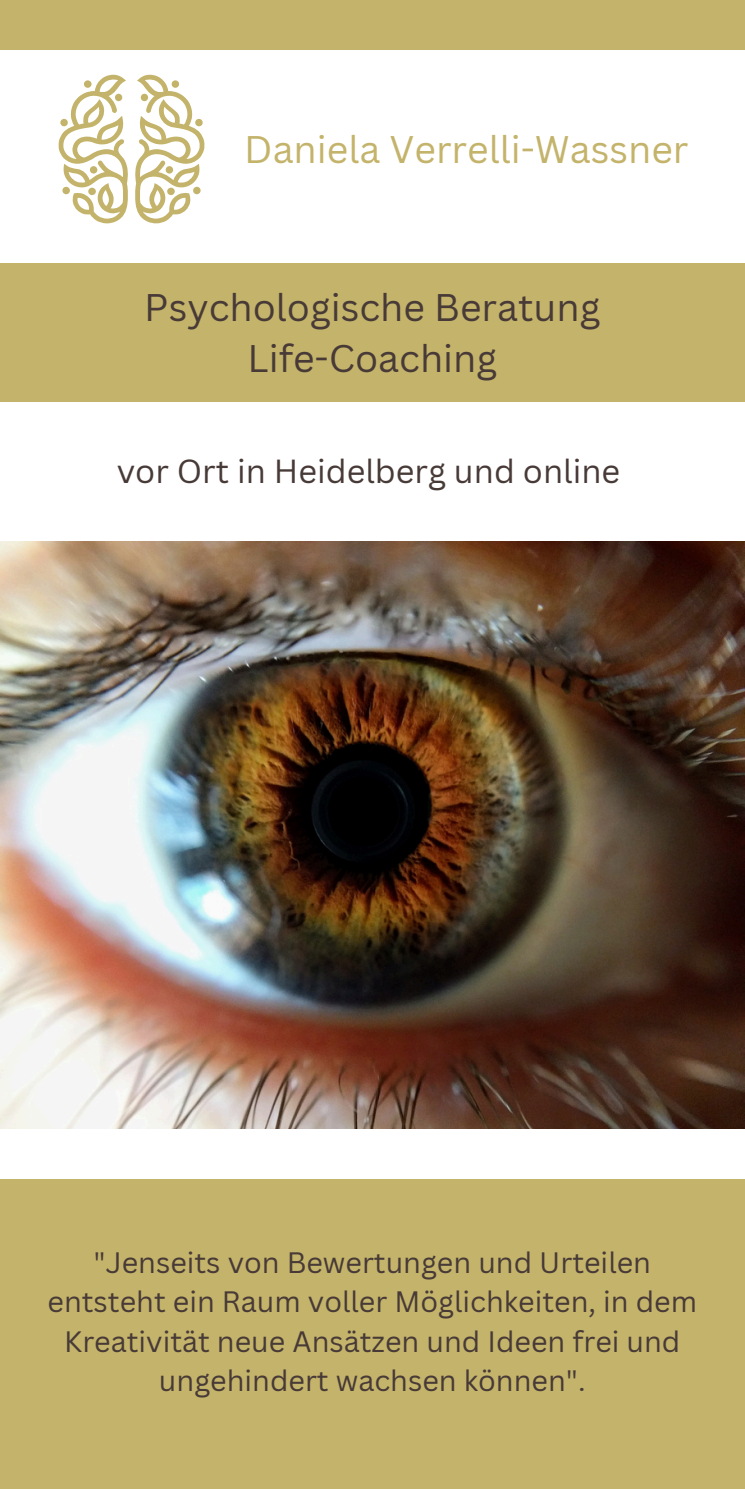
<style>
.page{position:relative;width:745px;height:1489px;background:#fff}
.page>*{position:absolute;margin:0;border:0;box-sizing:border-box;transform-origin:0 0}
.t1{font:37.5px/50.5px "Canva Sans";color:#473a37;text-align:center}
.t2{font:37.5px "Canva Sans";color:#c4b36a}
.t3{font:32.5px "Canva Sans";color:#473a37}
.t4{font:28.75px/39.5px "Canva Sans";color:#473a37;text-align:center}
</style>
<div class="page">
<img style="left:0;top:542px;width:744px;height:586px">
<svg style="left:58px;top:74px;width:146px;height:149px"></svg>
<div style="left:0;top:263px;width:744px;height:139px;background:#c4b36a"></div>
<div style="left:0;top:1179px;width:744px;height:309px;background:#c4b36a"></div>
<div style="left:0;top:0;width:744px;height:50px;background:#c4b36a"></div>
<h1 class="t2" style="left:244px;top:123px;width:445px">Daniela Verrelli-Wassner</h1>
<h1 class="t1" style="left:144px;top:281px;width:457px">Psychologische Beratung<br>Life-Coaching</h1>
<p class="t3" style="left:117px;top:448px;width:505px">vor Ort in Heidelberg und online</p>
<h2 class="t4" style="left:48px;top:1242px;width:651px">"Jenseits von Bewertungen und Urteilen entsteht ein Raum voller Möglichkeiten, in dem Kreativität neue Ansätzen und Ideen frei und ungehindert wachsen können".</h2>
</div>
